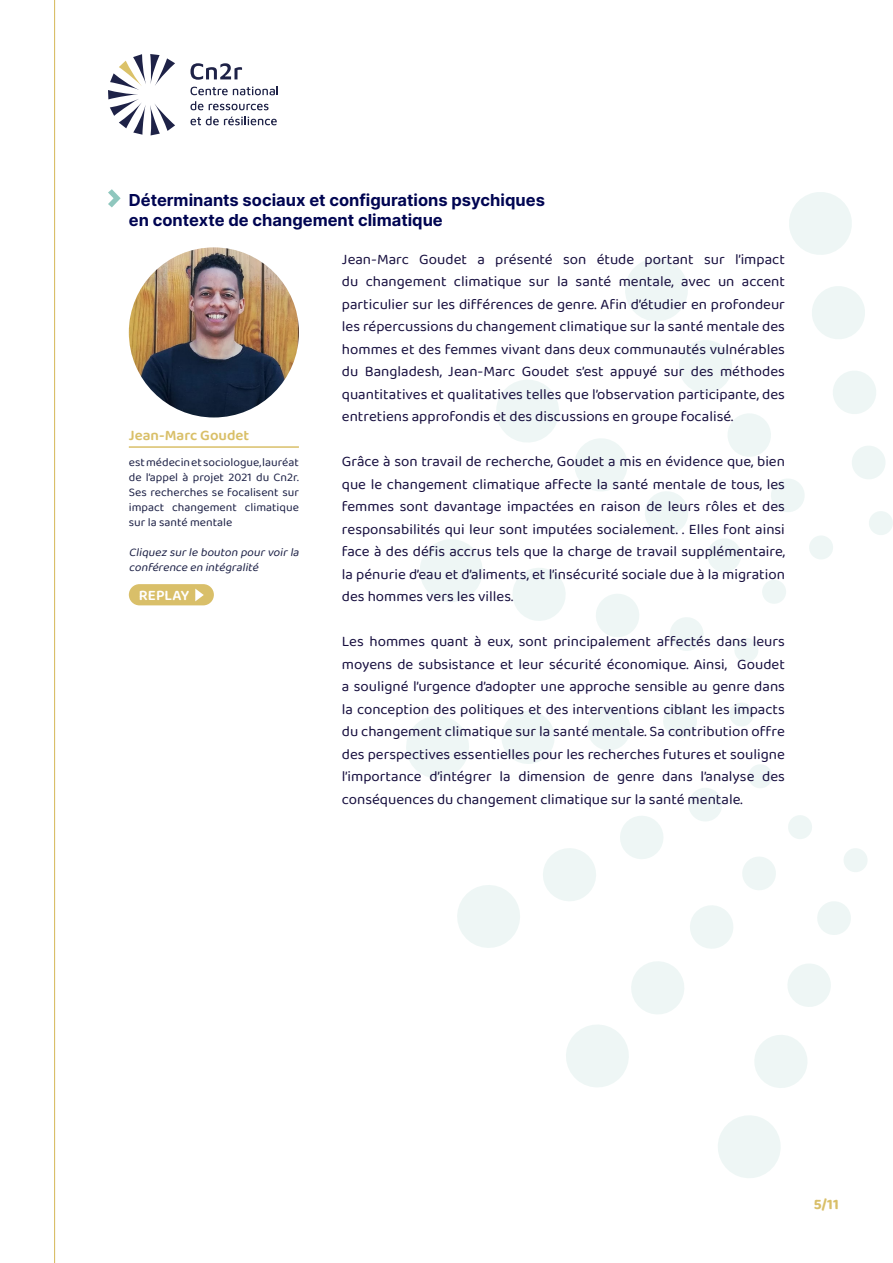
<style>
.page{position:relative;width:893px;height:1263px;background:#fff}
.page>*{position:absolute;margin:0;border:0;box-sizing:border-box;transform-origin:0 0}
.t1{font:700 16.5px/19.8px "Inter";color:#000552}
.t2{font:15px/22.5px "Baloo 2";color:#160e3e;text-align:justify}
.t3{font:600 15px "Baloo 2";color:#d9bf68}
.t4{font:600 15px "Baloo 2";color:#fff}
.t5{font:700 15px "Baloo 2";color:#d9bf69}
.t6{font:12px/15px "Baloo 2";color:#1e2247;text-align:justify}
.t7{font:italic 12px/15px "Baloo 2";color:#1e2247}
</style>
<div class="page">
<svg style="left:718px;top:1115px;width:63px;height:63px"></svg>
<svg style="left:754px;top:1035px;width:53px;height:53px"></svg>
<svg style="left:788px;top:964px;width:43px;height:43px"></svg>
<svg style="left:817px;top:901px;width:34px;height:34px"></svg>
<svg style="left:844px;top:848px;width:23px;height:24px"></svg>
<svg style="left:566px;top:961px;width:118px;height:126px"></svg>
<svg style="left:690px;top:905px;width:43px;height:44px"></svg>
<svg style="left:742px;top:857px;width:34px;height:33px"></svg>
<svg style="left:788px;top:815px;width:24px;height:24px"></svg>
<svg style="left:457px;top:885px;width:63px;height:63px"></svg>
<svg style="left:543px;top:848px;width:53px;height:53px"></svg>
<svg style="left:620px;top:816px;width:43px;height:43px"></svg>
<svg style="left:689px;top:788px;width:33px;height:33px"></svg>
<svg style="left:748px;top:764px;width:24px;height:24px"></svg>
<svg style="left:406px;top:716px;width:63px;height:62px"></svg>
<svg style="left:502px;top:711px;width:53px;height:53px"></svg>
<svg style="left:587px;top:707px;width:44px;height:43px"></svg>
<svg style="left:663px;top:704px;width:34px;height:34px"></svg>
<svg style="left:730px;top:703px;width:23px;height:23px"></svg>
<svg style="left:420px;top:539px;width:63px;height:63px"></svg>
<svg style="left:513px;top:568px;width:53px;height:53px"></svg>
<svg style="left:596px;top:594px;width:43px;height:43px"></svg>
<svg style="left:670px;top:617px;width:33px;height:34px"></svg>
<svg style="left:734px;top:638px;width:24px;height:24px"></svg>
<svg style="left:496px;top:380px;width:63px;height:62px"></svg>
<svg style="left:575px;top:438px;width:52px;height:53px"></svg>
<svg style="left:645px;top:491px;width:43px;height:44px"></svg>
<svg style="left:708px;top:538px;width:33px;height:34px"></svg>
<svg style="left:762px;top:580px;width:24px;height:24px"></svg>
<svg style="left:625px;top:259px;width:63px;height:62px"></svg>
<svg style="left:679px;top:340px;width:53px;height:53px"></svg>
<svg style="left:728px;top:413px;width:43px;height:44px"></svg>
<svg style="left:771px;top:479px;width:34px;height:33px"></svg>
<svg style="left:809px;top:536px;width:24px;height:23px"></svg>
<svg style="left:789px;top:192px;width:63px;height:63px"></svg>
<svg style="left:812px;top:286px;width:53px;height:53px"></svg>
<svg style="left:833px;top:371px;width:43px;height:43px"></svg>
<svg style="left:852px;top:446px;width:33px;height:33px"></svg>
<svg style="left:869px;top:511px;width:24px;height:24px"></svg>
<hr style="left:54px;top:0;width:1px;height:1263px;background:#d9bf69">
<svg style="left:108px;top:54px;width:67px;height:81px"></svg>
<svg style="left:190px;top:86px;width:88px;height:9px"></svg>
<svg style="left:190px;top:101px;width:79px;height:9px"></svg>
<svg style="left:190px;top:116px;width:87px;height:9px"></svg>
<svg style="left:190px;top:63px;width:52px;height:17px"></svg>
<svg style="left:108px;top:189px;width:13px;height:18px"></svg>
<hr style="left:129px;top:446px;width:170px;height:2px;background:#d9bf69">
<div style="left:129px;top:584px;width:85px;height:21px;background:#d9bf69;border-radius:11px"></div>
<svg style="left:195px;top:589px;width:9px;height:12px"></svg>
<img style="left:129px;top:247px;width:170px;height:170px;border-radius:85px">
<p class="t1" style="left:129px;top:190px;width:418px">Déterminants sociaux et configurations psychiques en contexte de changement climatique</p>
<p class="t3" style="left:129px;top:425px;width:122px">Jean-Marc Goudet</p>
<p class="t6" style="left:129px;top:456px;width:172px">est médecin et sociologue, lauréat de l’appel à projet 2021 du Cn2r.<br>Ses recherches se focalisent sur impact changement climatique sur la santé mentale</p>
<p class="t7" style="left:129px;top:546px;width:175px">Cliquezsurle bouton pourvoirla conférence en intégralité</p>
<p class="t4" style="left:139px;top:585px;width:52px">REPLAY</p>
<p class="t2" style="left:342px;top:248px;width:445px">Jean-Marc Goudet a présenté son étude portant sur l’impact du changement climatique sur la santé mentale, avec un accent particulier sur les différences de genre. Afin d’étudier en profondeur les répercussions du changement climatique sur la santé mentale des hommes et des femmes vivant dans deux communautés vulnérables du Bangladesh, Jean-Marc Goudet s’est appuyé sur des méthodes quantitatives et qualitatives telles que l’observation participante, des entretiens approfondis et des discussions en groupe focalisé.</p>
<p class="t2" style="left:342px;top:451px;width:445px">Grâce à son travail de recherche, Goudet a mis en évidence que, bien que le changement climatique affecte la santé mentale de tous, les femmes sont davantage impactées en raison de leurs rôles et des responsabilités qui leur sont imputées socialement. . Elles font ainsi face à des défis accrus tels que la charge de travail supplémentaire, la pénurie d’eau et d’aliments, et l’insécurité sociale due à la migration des hommes vers les villes.</p>
<p class="t2" style="left:342px;top:631px;width:445px">Les hommes quant à eux, sont principalement affectés dans leurs moyens de subsistance et leur sécurité économique. Ainsi, Goudet a souligné l’urgence d’adopter une approche sensible au genre dans la conception des politiques et des interventions ciblant les impacts du changement climatique sur la santé mentale. Sa contribution offre des perspectives essentielles pour les recherches futures et souligne l’importance d’intégrer la dimension de genre dans l’analyse des conséquences du changement climatique sur la santé mentale.</p>
<p class="t5" style="left:814px;top:1193px;width:27px">5/11</p>
</div>
